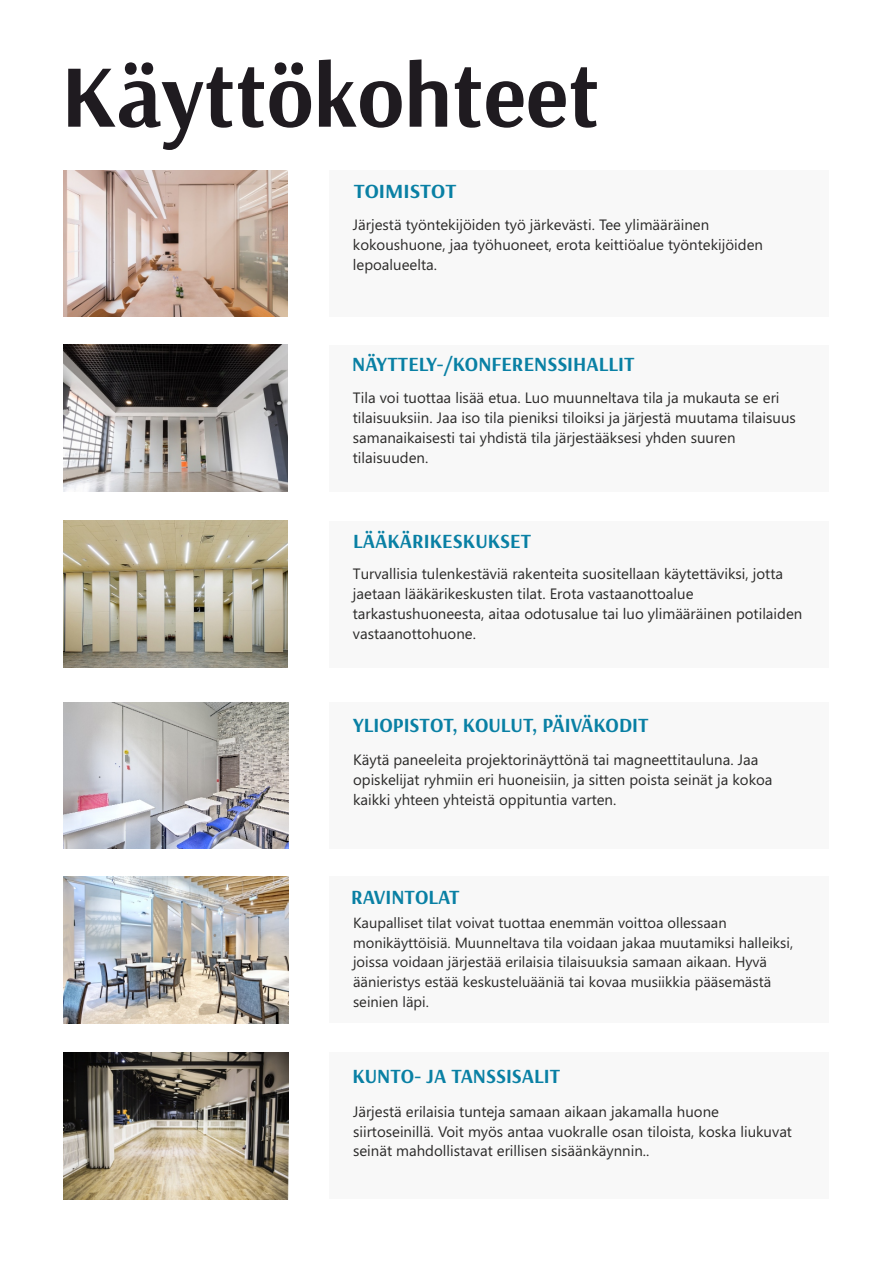
<style>
.page{position:relative;width:893px;height:1263px;background:#fff}
.page>*{position:absolute;margin:0;border:0;box-sizing:border-box;transform-origin:0 0}
.t1{font:700 89.25px "Arsenal";color:#1f1b20}
.t2{font:700 20.25px "Arsenal";color:#0980a4}
.t3{font:700 20.25px "Arsenal";color:#0980a4;scale:1.06 1}
.t4{font:15px/20px "Segoe UI";color:#2b2a29}
.t5{font:14.7px/19.5px "Segoe UI";color:#2b2a29}
</style>
<div class="page">
<img style="left:63px;top:521px;width:225px;height:146px">
<div style="left:329px;top:170px;width:499px;height:147px;background:#f8f8f8"></div>
<img style="left:63px;top:170px;width:225px;height:147px">
<div style="left:329px;top:345px;width:499px;height:146px;background:#f8f8f8"></div>
<img style="left:63px;top:345px;width:225px;height:146px">
<div style="left:329px;top:521px;width:499px;height:146px;background:#f8f8f8"></div>
<img style="left:63px;top:702px;width:225px;height:146px">
<div style="left:329px;top:702px;width:500px;height:146px;background:#f8f8f8"></div>
<img style="left:63px;top:876px;width:225px;height:147px">
<div style="left:329px;top:876px;width:500px;height:147px;background:#f8f8f8"></div>
<img style="left:63px;top:1053px;width:225px;height:146px">
<div style="left:329px;top:1053px;width:500px;height:146px;background:#f8f8f8"></div>
<h1 class="t1" style="left:61px;top:37px;width:540px">Käyttökohteet</h1>
<h2 class="t3" style="left:354px;top:177px;width:98px">TOIMISTOT</h2>
<p class="t4" style="left:353px;top:216px;width:412px">Järjestä työntekijöiden työ järkevästi. Tee ylimääräinen kokoushuone, jaa työhuoneet, erota keittiöalue työntekijöiden lepoalueelta.</p>
<h2 class="t2" style="left:352px;top:351px;width:284px">NÄYTTELY-/KONFERENSSIHALLIT</h2>
<p class="t4" style="left:353px;top:389px;width:444px">Tila voi tuottaa lisää etua. Luo muunneltava tila ja mukauta se eri tilaisuuksiin. Jaa iso tila pieniksi tiloiksi ja järjestä muutama tilaisuus samanaikaisesti tai yhdistä tila järjestääksesi yhden suuren tilaisuuden.</p>
<h2 class="t2" style="left:353px;top:528px;width:180px">LÄÄKÄRIKESKUKSET</h2>
<p class="t4" style="left:353px;top:565px;width:451px">Turvallisia tulenkestäviä rakenteita suositellaan käytettäviksi, jotta jaetaan lääkärikeskusten tilat. Erota vastaanottoalue tarkastushuoneesta, aitaa odotusalue tai luo ylimääräinen potilaiden vastaanottohuone.</p>
<h2 class="t2" style="left:353px;top:712px;width:297px">YLIOPISTOT, KOULUT, PÄIVÄKODIT</h2>
<p class="t4" style="left:353px;top:751px;width:421px">Käytä paneeleita projektorinäyttönä tai magneettitauluna. Jaa opiskelijat ryhmiin eri huoneisiin, ja sitten poista seinät ja kokoa kaikki yhteen yhteistä oppituntia varten.</p>
<h2 class="t2" style="left:351px;top:883px;width:110px">RAVINTOLAT</h2>
<p class="t5" style="left:353px;top:915px;width:442px">Kaupalliset tilat voivat tuottaa enemmän voittoa ollessaan monikäyttöisiä. Muunneltava tila voidaan jakaa muutamiksi halleiksi, joissa voidaan järjestää erilaisia tilaisuuksia samaan aikaan. Hyvä äänieristys estää keskusteluääniä tai kovaa musiikkia pääsemästä seinien läpi.</p>
<h2 class="t2" style="left:352px;top:1063px;width:209px">KUNTO- JA TANSSISALIT</h2>
<p class="t4" style="left:353px;top:1103px;width:440px">Järjestä erilaisia tunteja samaan aikaan jakamalla huone siirtoseinillä. Voit myös antaa vuokralle osan tiloista, koska liukuvat seinät mahdollistavat erillisen sisäänkäynnin..</p>
</div>
